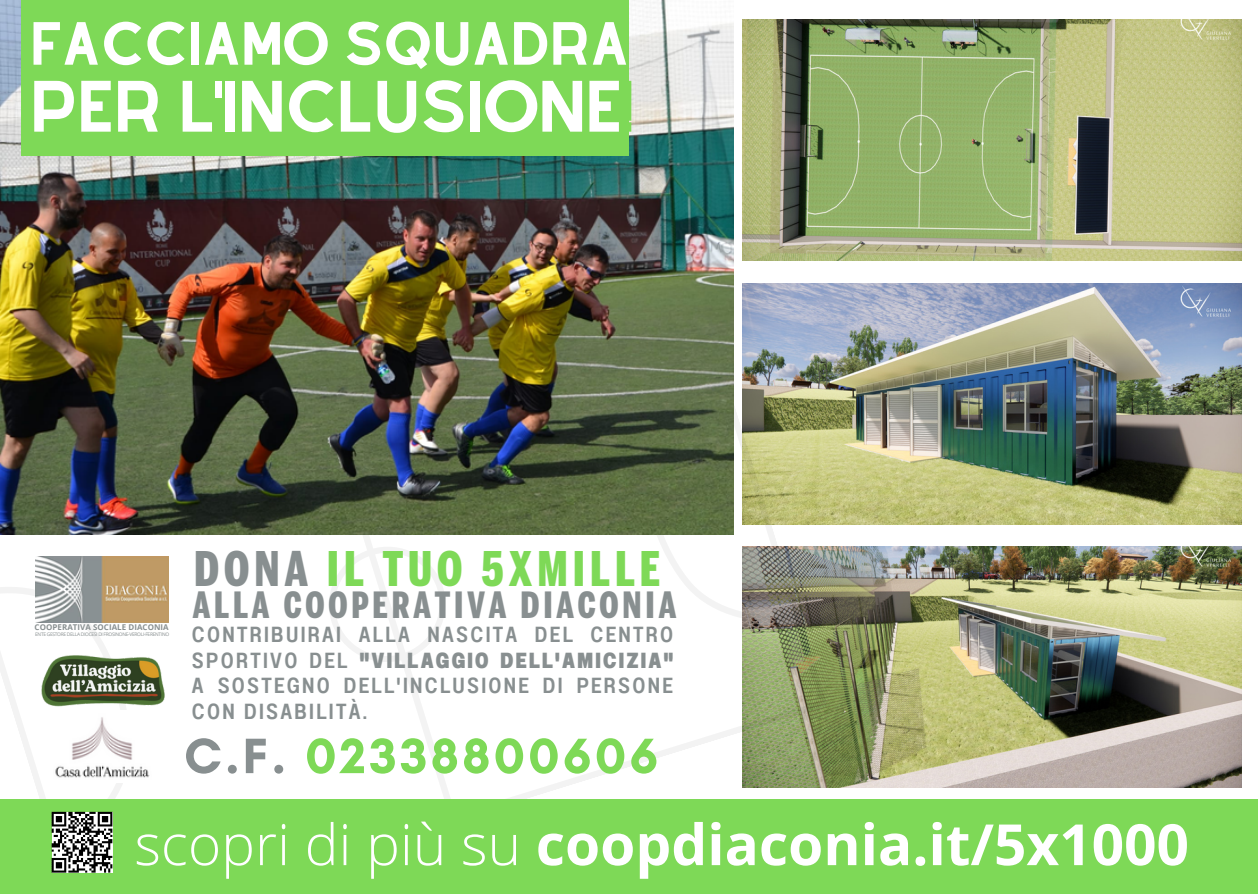
<style>
.page{position:relative;width:1258px;height:894px;background:#fff}
.page>*{position:absolute;margin:0;border:0;box-sizing:border-box;transform-origin:0 0}
.t1{font:63.6px "Alyssum Sans";letter-spacing:-.025em;color:#fff}
.t2{font:700 56.7px "Open Sans";color:#fff}
.t3{font:53.1px "Alyssum Sans";letter-spacing:-.025em;color:#fff}
.t4{font:700 50.7px "Glacial Indifference";letter-spacing:.065em;color:#7ed957}
.t5{font:900 extra-condensed 47.4px "Benton Sans";letter-spacing:.105em;color:#7ed957}
.t6{font:900 extra-condensed 36px "Benton Sans";letter-spacing:.105em;color:#888f90}
.t7{font:21.9px/25.5px "Anantason Semi Bold Wd 62";letter-spacing:.105em;color:#888f90;text-align:justify}
.t8{font:700 7.8px "Open Sans";letter-spacing:.005em;color:#888f90}
.t9{font:4.8px "Open Sans";letter-spacing:-.06em;color:#888f90}
.s1{color:#7ed957}
.s2{color:#888f90}
.s3{font-family:"Anantason Black Wd 62"}
.s4{font-weight:300}
</style>
<div class="page">
<img style="left:742px;top:20px;width:500px;height:240px">
<img style="left:828px;top:283px;width:414px;height:241px">
<img style="left:828px;top:546px;width:414px;height:241px">
<svg style="left:0;top:283px;width:828px;height:515px"></svg>
<svg style="left:0;top:550px;width:174px;height:248px"></svg>
<svg style="left:310px;top:534px;width:154px;height:146px"></svg>
<svg style="left:313px;top:534px;width:148px;height:264px"></svg>
<img style="left:599px;top:354px;width:207px;height:304px">
<img style="left:0;top:1px;width:734px;height:533px">
<img style="left:35px;top:556px;width:133px;height:66px">
<div style="left:22px;top:0;width:607px;height:156px;background:#7ed957"></div>
<img style="left:34px;top:642px;width:137px;height:68px">
<div style="left:0;top:798px;width:1258px;height:95px;background:#7ed957"></div>
<svg style="left:52px;top:811px;width:60px;height:61px;background:#80817f"></svg>
<img style="left:52px;top:710px;width:101px;height:72px">
<p class="t3" style="left:30px;top:12px;width:601px">FACCIAMO SQUADRA</p>
<p class="t1" style="left:30px;top:68px;width:603px">PER L'INCLUSIONE<span class="s1">!</span></p>
<p class="t8" style="left:35px;top:622px;width:136px">COOPERATIVA SOCIALE DIACONIA</p>
<p class="t9" style="left:35px;top:630px;width:136px">ENTE GESTORE DELLA DIOCESI DI FROSINONE-VEROLI-FERENTINO</p>
<p class="t5" style="left:194px;top:550px;width:467px"><span class="s2">DONA</span> IL TUO 5XMILLE</p>
<p class="t6" style="left:193px;top:590px;width:485px">ALLA COOPERATIVA DIACONIA</p>
<p class="t7" style="left:192px;top:621px;width:483px">CONTRIBUIRAI ALLA NASCITA DEL CENTRO SPORTIVO DEL <span class="s3">"VILLAGGIO DELL'AMICIZIA" </span>A SOSTEGNO DELL'INCLUSIONE DI PERSONE CON DISABILITÀ.</p>
<p class="t4" style="left:184px;top:724px;width:475px"><span class="s2">C.F.</span> 02338800606</p>
<p class="t2" style="left:134px;top:804px;width:1056px"><span class="s4">scopri di più su</span> coopdiaconia.it/5x1000</p>
</div>
